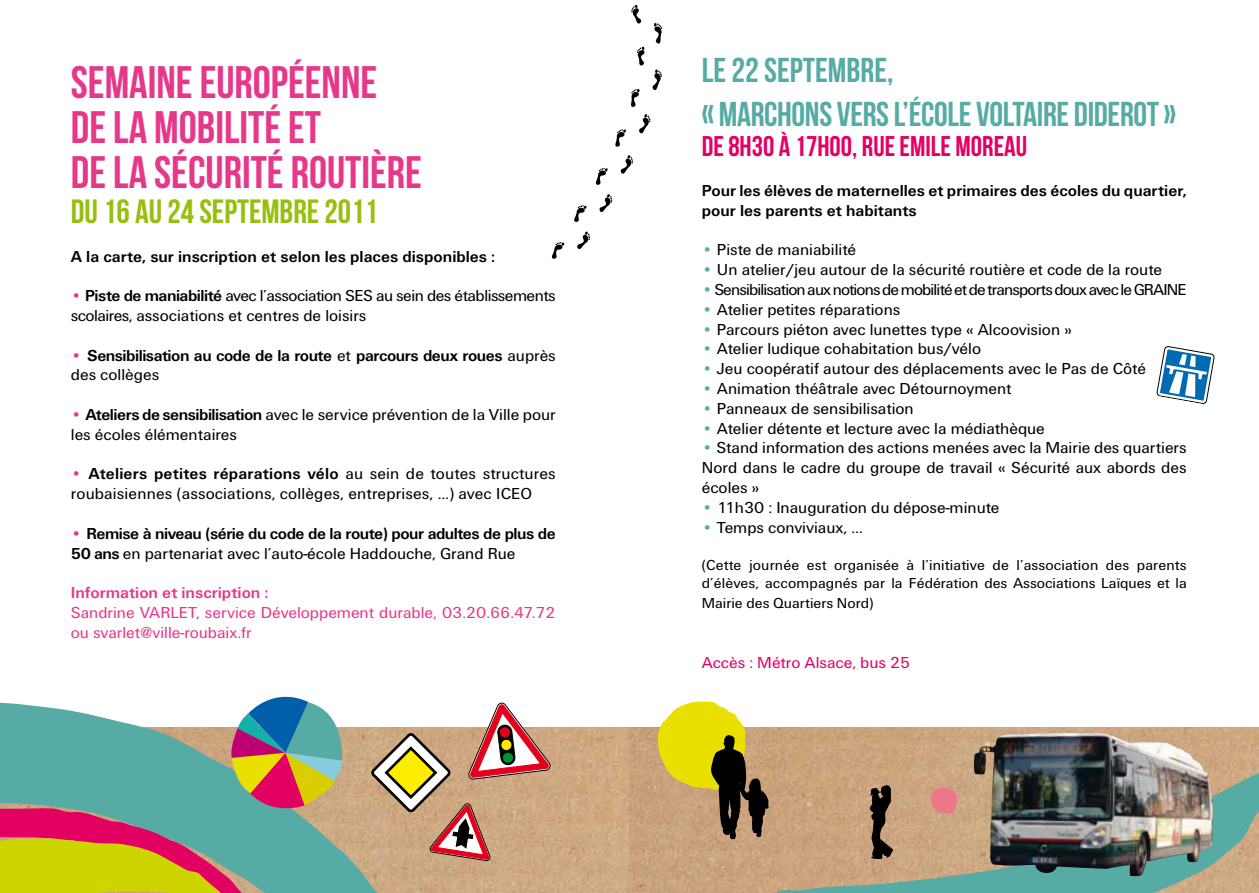
<style>
.page{position:relative;width:1259px;height:893px;background:#fff}
.page>*{position:absolute;margin:0;border:0;box-sizing:border-box;transform-origin:0 0}
.t1{font:45.45px/44.8px "Bebas Neue";color:#e6388a}
.t2{font:34.5px/44.8px "Bebas Neue";letter-spacing:-.01em;color:#56aba5}
.t3{font:33.6px "Bebas Neue";color:#97bf0d}
.t4{font:28.5px "Bebas Neue";color:#e30063}
.t5{font:16.5px/19.8px "Unitus T";color:#000}
.t6{font:700 16.5px/19.8px "Unitus T";letter-spacing:-.03em;color:#000}
.t7{font:700 16.5px/19.8px "Unitus T";color:#000}
.t8{font:16.5px/19.8px "Unitus T";letter-spacing:-.03em;color:#000}
.t9{font:16.5px/19.8px "Unitus T";color:#e6388a}
.t10{font:16.5px "Unitus T";letter-spacing:-.05em;color:#000}
.t11{font:700 16.5px "Unitus T";color:#e6388a}
.t12{font:16.5px "Unitus T";color:#e30063}
.t13{font:15px/18px "Unitus T";letter-spacing:.01em;color:#000}
.s1{color:#e6388a}
.s2{font-weight:700}
.s3{font-weight:400;color:#e6388a}
.s4{font-weight:400}
.s5{color:#56aba5}
</style>
<div class="page">
<img style="left:396px;top:727px;width:863px;height:166px">
<svg style="left:346px;top:727px;width:50px;height:166px;background:#bca987"></svg>
<svg style="left:0;top:696px;width:346px;height:197px;background:#91a388"></svg>
<svg style="left:764px;top:741px;width:495px;height:152px;background:#b4a687"></svg>
<img style="left:973px;top:732px;width:240px;height:145px">
<svg style="left:930px;top:787px;width:27px;height:27px"></svg>
<svg style="left:551px;top:242px;width:13px;height:17px"></svg>
<svg style="left:577px;top:232px;width:13px;height:17px"></svg>
<svg style="left:574px;top:205px;width:13px;height:17px"></svg>
<svg style="left:599px;top:194px;width:14px;height:18px"></svg>
<svg style="left:595px;top:168px;width:13px;height:17px"></svg>
<svg style="left:620px;top:155px;width:13px;height:19px"></svg>
<svg style="left:615px;top:129px;width:11px;height:18px"></svg>
<svg style="left:639px;top:114px;width:12px;height:20px"></svg>
<svg style="left:631px;top:89px;width:9px;height:18px"></svg>
<svg style="left:652px;top:69px;width:10px;height:21px"></svg>
<svg style="left:636px;top:46px;width:9px;height:20px"></svg>
<svg style="left:654px;top:23px;width:8px;height:21px"></svg>
<svg style="left:631px;top:5px;width:11px;height:19px"></svg>
<svg style="left:1156px;top:346px;width:58px;height:58px"></svg>
<svg style="left:371px;top:702px;width:180px;height:160px"></svg>
<svg style="left:655px;top:701px;width:113px;height:138px;background:#b2a048"></svg>
<svg style="left:870px;top:785px;width:23px;height:74px;background:#524234"></svg>
<h1 class="t1" style="left:71px;top:59px;width:352px">SEMAINE EUROPÉENNE<br>DE LA MOBILITÉ ET<br>DE LA SÉCURITÉ ROUTIÈRE</h1>
<h3 class="t3" style="left:71px;top:193px;width:308px">DU 16 AU 24 SEPTEMBRE 2011</h3>
<p class="t7" style="left:71px;top:246px;width:426px">A la carte, sur inscription et selon les places disponibles :</p>
<p class="t8" style="left:71px;top:286px;width:486px"><span class="s1">•</span> <span class="s2">Piste de maniabilité</span> avec l’association SES au sein des établissements scolaires, associations et centres de loisirs</p>
<p class="t6" style="left:71px;top:345px;width:486px"><span class="s3">•</span> Sensibilisation au code de la route <span class="s4">et</span> parcours deux roues <span class="s4">auprès des collèges</span></p>
<p class="t5" style="left:71px;top:404px;width:486px"><span class="s1">•</span> <span class="s2">Ateliers de sensibilisation</span> avec le service prévention de la Ville pour les écoles élémentaires</p>
<p class="t5" style="left:71px;top:464px;width:486px"><span class="s1">•</span> <span class="s2">Ateliers petites réparations vélo</span> au sein de toutes structures roubaisiennes (associations, collèges, entreprises, …) avec ICEO</p>
<p class="t6" style="left:71px;top:523px;width:486px"><span class="s3">•</span> Remise à niveau (série du code de la route) pour adultes de plus de<br>50 ans <span class="s4">en partenariat avec l’auto-école Haddouche, Grand Rue</span></p>
<p class="t11" style="left:71px;top:583px;width:199px">Information et inscription :</p>
<p class="t9" style="left:71px;top:602px;width:486px">Sandrine VARLET, service Développement durable, 03.20.66.47.72 ou svarlet@ville-roubaix.fr</p>
<h2 class="t2" style="left:702px;top:47px;width:476px">LE 22 SEPTEMBRE,<br>« MARCHONS VERS L’ÉCOLE VOLTAIRE DIDEROT »</h2>
<h3 class="t4" style="left:702px;top:131px;width:327px">DE 8H30 À 17H00, RUE EMILE MOREAU</h3>
<p class="t7" style="left:702px;top:180px;width:486px">Pour les élèves de maternelles et primaires des écoles du quartier, pour les parents et habitants</p>
<p class="t5" style="left:702px;top:240px;width:156px"><span class="s5">•</span> Piste de maniabilité</p>
<p class="t5" style="left:702px;top:260px;width:462px"><span class="s5">•</span> Un atelier/jeu autour de la sécurité routière et code de la route</p>
<p class="t10" style="left:702px;top:280px;width:486px"><span class="s5">•</span> Sensibilisation aux notions de mobilité et de transports doux avec le GRAINE</p>
<p class="t5" style="left:702px;top:299px;width:200px"><span class="s5">•</span> Atelier petites réparations</p>
<p class="t5" style="left:702px;top:319px;width:371px"><span class="s5">•</span> Parcours piéton avec lunettes type « Alcoovision »</p>
<p class="t5" style="left:702px;top:339px;width:281px"><span class="s5">•</span> Atelier ludique cohabitation bus/vélo</p>
<p class="t5" style="left:702px;top:359px;width:446px"><span class="s5">•</span> Jeu coopératif autour des déplacements avec le Pas de Côté</p>
<p class="t5" style="left:702px;top:378px;width:311px"><span class="s5">•</span> Animation théâtrale avec Détournoyment</p>
<p class="t5" style="left:702px;top:398px;width:213px"><span class="s5">•</span> Panneaux de sensibilisation</p>
<p class="t5" style="left:702px;top:418px;width:344px"><span class="s5">•</span> Atelier détente et lecture avec la médiathèque</p>
<p class="t5" style="left:702px;top:438px;width:486px;text-align:justify"><span class="s5">•</span> Stand information des actions menées avec la Mairie des quartiers Nord dans le cadre du groupe de travail « Sécurité aux abords des écoles »</p>
<p class="t5" style="left:702px;top:497px;width:299px"><span class="s5">•</span> 11h30 : Inauguration du dépose-minute</p>
<p class="t5" style="left:702px;top:517px;width:162px"><span class="s5">•</span> Temps conviviaux, …</p>
<p class="t13" style="left:702px;top:556px;width:486px">(Cette journée est organisée à l’initiative de l’association des parents d’élèves, accompagnés par la Fédération des Associations Laïques et la</p>
<p class="t13" style="left:702px;top:594px;width:173px">Mairie des Quartiers Nord)</p>
<p class="t12" style="left:702px;top:653px;width:210px">Accès : Métro Alsace, bus 25</p>
</div>
